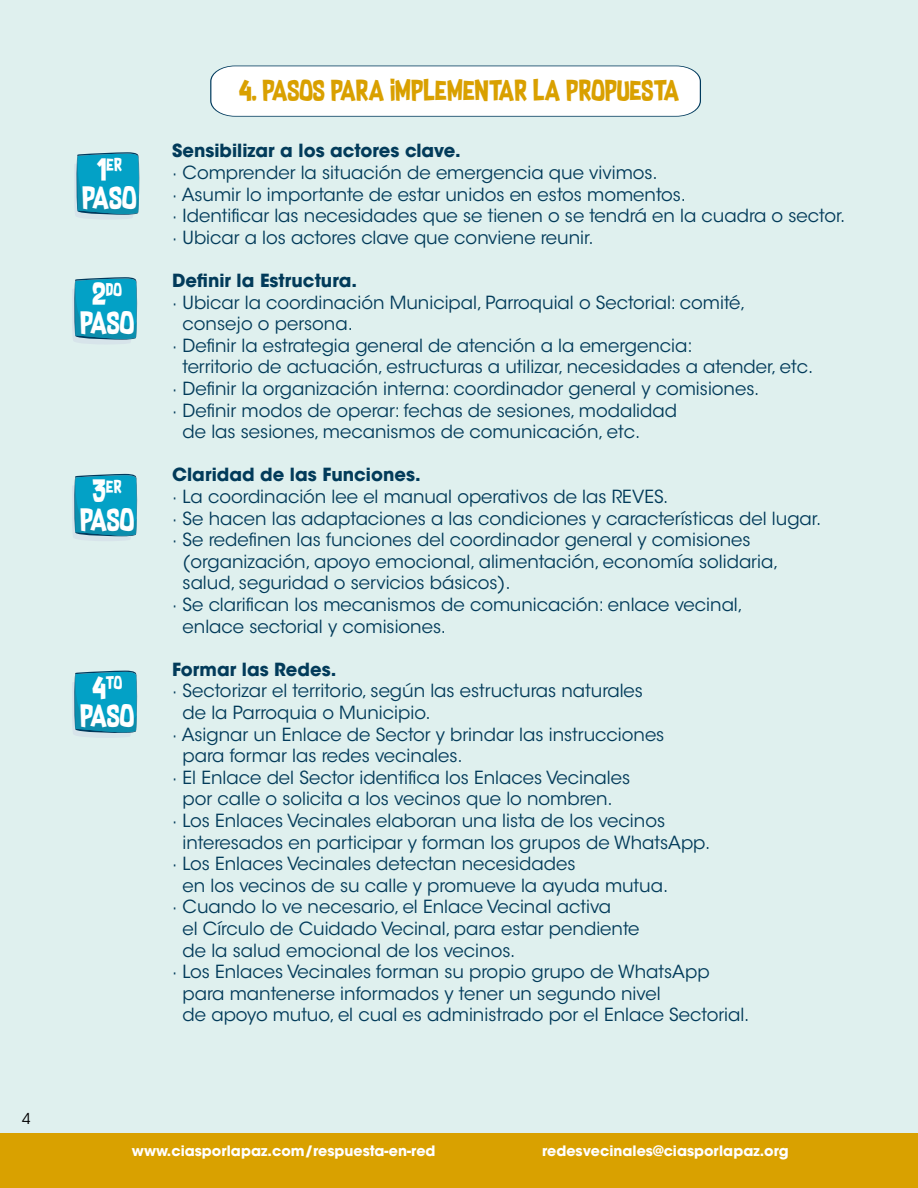
<style>
.page{position:relative;width:918px;height:1188px;background:#dff0ee}
.page>*{position:absolute;margin:0;border:0;box-sizing:border-box;transform-origin:0 0}
.t1{font:25.8px "Supersonic Rocketship";color:#fff}
.t2{font:24px "Supersonic Rocketship";color:#d9a000}
.t3{font:18px/21.6px "ITC Avant Garde Std";color:#023b5a}
.t4{font:700 18px "ITC Avant Garde Std";color:#023b5a}
.t5{font:15px "Supersonic Rocketship";color:#fff}
.t6{font:15px "ITC Avant Garde Std";color:#000}
.t7{font:700 14.25px "ITC Avant Garde Pro";color:#fff}
.s1{font-size:25.8px}
</style>
<div class="page">
<div style="left:0;top:1134px;width:918px;height:54px;background:#d9a100"></div>
<svg style="left:72px;top:474px;width:65px;height:67px;background:#22a2c1"></svg>
<svg style="left:72px;top:671px;width:65px;height:67px;background:#22a2c1"></svg>
<svg style="left:210px;top:65px;width:491px;height:52px;background:#f5f8f9"></svg>
<svg style="left:75px;top:152px;width:64px;height:67px;background:#1fa1c0"></svg>
<svg style="left:72px;top:277px;width:65px;height:67px;background:#22a2c1"></svg>
<p class="t6" style="left:22px;top:1109px;width:10px">4</p>
<p class="t5" style="left:97px;top:153px;width:27px"><span class="s1">1</span>ER</p>
<h1 class="t1" style="left:82px;top:178px;width:56px">PASO</h1>
<p class="t5" style="left:92px;top:278px;width:31px"><span class="s1">2</span>DO</p>
<h1 class="t1" style="left:80px;top:302px;width:56px">PASO</h1>
<p class="t5" style="left:93px;top:474px;width:31px"><span class="s1">3</span>ER</p>
<h1 class="t1" style="left:80px;top:499px;width:56px">PASO</h1>
<p class="t5" style="left:92px;top:671px;width:32px"><span class="s1">4</span>TO</p>
<h1 class="t1" style="left:80px;top:696px;width:56px">PASO</h1>
<h2 class="t2" style="left:239px;top:71px;width:442px">4. PASOS PARA IMPLEMENTAR LA PROPUESTA</h2>
<p class="t4" style="left:172px;top:139px;width:290px">Sensibilizar a los actores clave.</p>
<p class="t3" style="left:172px;top:162px;width:675px">· Comprender la situación de emergencia que vivimos.<br>· Asumir lo importante de estar unidos en estos momentos.<br>· Identificar las necesidades que se tienen o se tendrá en la cuadra o sector. · Ubicar a los actores clave que conviene reunir.</p>
<p class="t4" style="left:172px;top:269px;width:186px">Definir la Estructura.</p>
<p class="t3" style="left:172px;top:291px;width:575px">· Ubicar la coordinación Municipal, Parroquial o Sectorial: comité,</p>
<p class="t3" style="left:183px;top:313px;width:172px">consejo o persona.</p>
<p class="t3" style="left:172px;top:335px;width:522px">· Definir la estrategia general de atención a la emergencia:</p>
<p class="t3" style="left:183px;top:356px;width:632px">territorio de actuación, estructuras a utilizar, necesidades a atender, etc.</p>
<p class="t3" style="left:172px;top:378px;width:589px">· Definir la organización interna: coordinador general y comisiones.</p>
<p class="t3" style="left:172px;top:399px;width:506px">· Definir modos de operar: fechas de sesiones, modalidad</p>
<p class="t3" style="left:183px;top:421px;width:459px">de las sesiones, mecanismos de comunicación, etc.</p>
<p class="t4" style="left:172px;top:463px;width:250px">Claridad de las Funciones.</p>
<p class="t3" style="left:172px;top:486px;width:498px">· La coordinación lee el manual operativos de las REVES.</p>
<p class="t3" style="left:172px;top:507px;width:651px">· Se hacen las adaptaciones a las condiciones y características del lugar.</p>
<p class="t3" style="left:172px;top:529px;width:580px">· Se redefinen las funciones del coordinador general y comisiones</p>
<p class="t3" style="left:183px;top:551px;width:597px">(organización, apoyo emocional, alimentación, economía solidaria,</p>
<p class="t3" style="left:183px;top:572px;width:330px">salud, seguridad o servicios básicos).</p>
<p class="t3" style="left:172px;top:594px;width:572px">· Se clarifican los mecanismos de comunicación: enlace vecinal,</p>
<p class="t3" style="left:183px;top:615px;width:265px">enlace sectorial y comisiones.</p>
<p class="t4" style="left:172px;top:657px;width:166px">Formar las Redes.</p>
<p class="t3" style="left:172px;top:680px;width:472px">· Sectorizar el territorio, según las estructuras naturales</p>
<p class="t3" style="left:183px;top:702px;width:250px">de la Parroquia o Municipio.</p>
<p class="t3" style="left:172px;top:723px;width:494px">· Asignar un Enlace de Sector y brindar las instrucciones</p>
<p class="t3" style="left:183px;top:745px;width:282px">para formar las redes vecinales.</p>
<p class="t3" style="left:172px;top:767px;width:459px">· El Enlace del Sector identifica los Enlaces Vecinales</p>
<p class="t3" style="left:183px;top:788px;width:432px">por calle o solicita a los vecinos que lo nombren.</p>
<p class="t3" style="left:172px;top:810px;width:494px">· Los Enlaces Vecinales elaboran una lista de los vecinos</p>
<p class="t3" style="left:183px;top:831px;width:529px">interesados en participar y forman los grupos de WhatsApp.</p>
<p class="t3" style="left:172px;top:853px;width:405px">· Los Enlaces Vecinales detectan necesidades</p>
<p class="t3" style="left:183px;top:875px;width:487px">en los vecinos de su calle y promueve la ayuda mutua.</p>
<p class="t3" style="left:172px;top:896px;width:441px">· Cuando lo ve necesario, el Enlace Vecinal activa</p>
<p class="t3" style="left:183px;top:918px;width:458px">el Círculo de Cuidado Vecinal, para estar pendiente</p>
<p class="t3" style="left:183px;top:939px;width:334px">de la salud emocional de los vecinos.</p>
<p class="t3" style="left:172px;top:961px;width:539px">· Los Enlaces Vecinales forman su propio grupo de WhatsApp</p>
<p class="t3" style="left:183px;top:983px;width:480px">para mantenerse informados y tener un segundo nivel</p>
<p class="t3" style="left:183px;top:1004px;width:568px">de apoyo mutuo, el cual es administrado por el Enlace Sectorial.</p>
<p class="t7" style="left:132px;top:1141px;width:305px">www.ciasporlapaz.com/respuesta-en-red</p>
<p class="t7" style="left:542px;top:1141px;width:248px">redesvecinales@ciasporlapaz.org</p>
</div>
